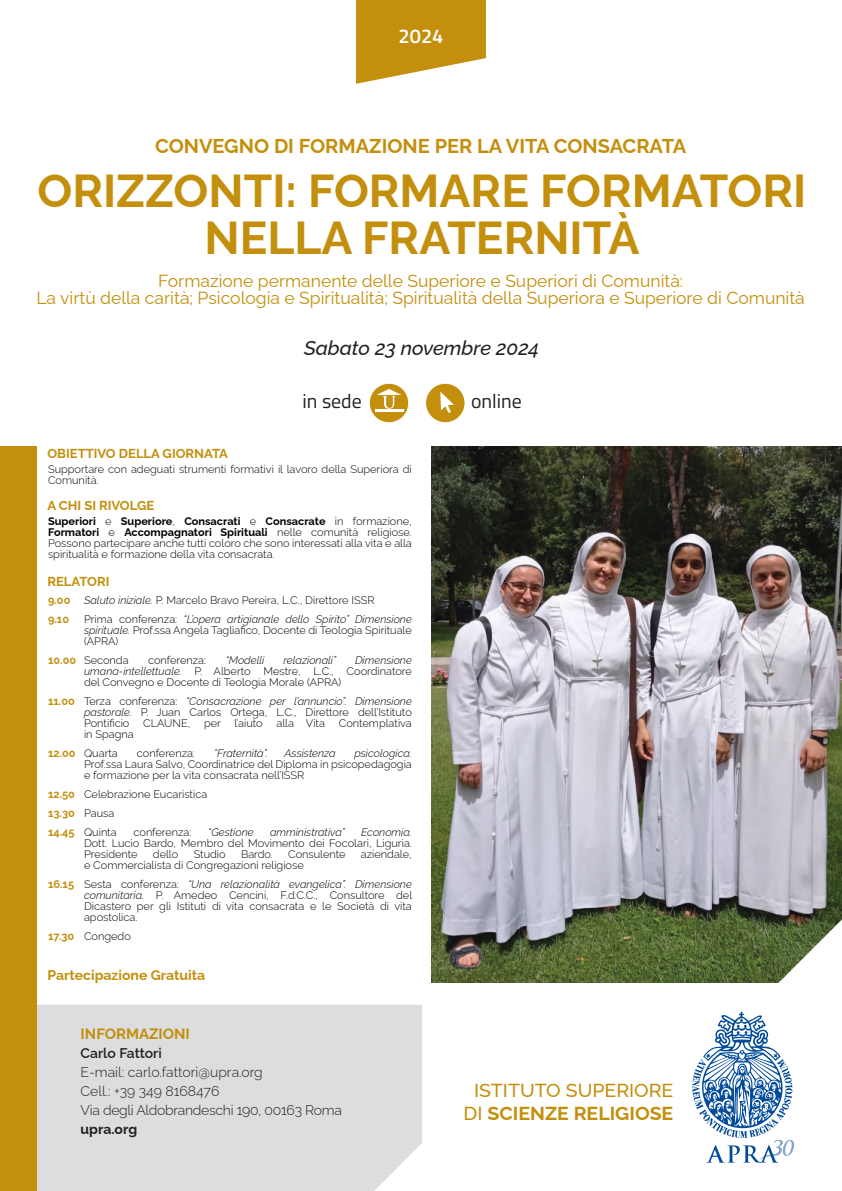
<style>
.page{position:relative;width:842px;height:1191px;background:#fff}
.page>*{position:absolute;margin:0;border:0;box-sizing:border-box;transform-origin:0 0}
.t1{font:700 46.2px/46.2px "Raleway";color:#c38f0c;text-align:center}
.t2{font:700 20px "Raleway";color:#c38f0c}
.t3{font:italic 500 20px "Raleway";color:#231f20}
.t4{font:600 20px "Titillium";color:#fff}
.t5{font:19.8px "Titillium";color:#231f20}
.t6{font:500 18.8px/22.6px "Raleway";color:#c38f0c;text-align:center;scale:1.04 1}
.t7{font:17.5px/17.5px "Raleway";color:#c38f0c;text-align:center}
.t8{font:700 15px "Raleway";color:#c38f0c}
.t9{font:300 14px/18.9px "Raleway";letter-spacing:-.015em;color:#231f20}
.t10{font:700 14px "Raleway";color:#c38f0c}
.t11{font:600 14px "Raleway";color:#231f20}
.t12{font:700 14px "Raleway";color:#231f20}
.t13{font:700 13px "Raleway";color:#c38f0c}
.t14{font:300 11px/11px "Raleway";color:#000001}
.t15{font:italic 300 11px "Raleway";color:#000001}
.s1{font-weight:700}
.s2{font-weight:700;color:#c38f0c}
.s3{font-style:italic}
</style>
<div class="page">
<img style="left:432px;top:446px;width:410px;height:536px">
<div style="left:36px;top:1004px;width:386px;height:187px;background:#dcdddf"></div>
<svg style="left:356px;top:0;width:130px;height:84px;background:#cca031"></svg>
<div style="left:0;top:446px;width:36px;height:745px;background:#c38f0c"></div>
<svg style="left:369px;top:383px;width:40px;height:40px"></svg>
<hr style="left:375px;top:410px;width:28px;height:2px;background:#fff">
<svg style="left:377px;top:389px;width:24px;height:20px"></svg>
<div style="left:425px;top:383px;width:40px;height:40px;background:#c38f0c;border:1px solid #fff;border-radius:50%"></div>
<svg style="left:440px;top:391px;width:14px;height:22px"></svg>
<svg style="left:692px;top:908px;width:150px;height:254px"></svg>
<h2 class="t4" style="left:399px;top:28px;width:46px">2024</h2>
<h2 class="t2" style="left:155px;top:135px;width:533px">CONVEGNO DI FORMAZIONE PER LA VITA CONSACRATA</h2>
<h1 class="t1" style="left:37px;top:168px;width:770px">ORIZZONTI: FORMARE FORMATORI<br>NELLA FRATERNITÀ</h1>
<h3 class="t7" style="left:36px;top:272px;width:770px">Formazione permanente delle Superiore e Superiori di Comunità:<br>La virtù della carità; Psicologia e Spiritualità; Spiritualità della Superiora e Superiore di Comunità</h3>
<h2 class="t3" style="left:304px;top:336px;width:237px">Sabato 23 novembre 2024</h2>
<p class="t13" style="left:47px;top:446px;width:182px">OBIETTIVO DELLA GIORNATA</p>
<h3 class="t5" style="left:303px;top:393px;width:61px">in sede</h3>
<h3 class="t5" style="left:471px;top:393px;width:52px">online</h3>
<p class="t14" style="left:48px;top:463px;width:365px">Supportare con adeguati strumenti formativi il lavoro della Superiora di<br>Comunità.</p>
<p class="t14" style="left:48px;top:515px;width:365px;text-align:justify"><span class="s1">Superiori</span> e <span class="s1">Superiore</span>, <span class="s1">Consacrati</span> e <span class="s1">Consacrate</span> in formazione, <span class="s1">Formatori</span> e <span class="s1">Accompagnatori Spirituali</span> nelle comunità religiose.<br>Possono partecipare anche tutti coloro che sono interessati alla vita e alla spiritualità e formazione della vita consacrata.</p>
<p class="t13" style="left:47px;top:497px;width:108px">A CHI SI RIVOLGE</p>
<p class="t13" style="left:47px;top:573px;width:63px">RELATORI</p>
<p class="t14" style="left:48px;top:590px;width:328px;line-height:19px"><span class="s2">9.00</span> <span class="s3">Saluto iniziale.</span> P. Marcelo Bravo Pereira, L.C., Direttore ISSR<br><span class="s2">9.10</span></p>
<p class="t14" style="left:84px;top:613px;width:329px;text-align:justify">Prima conferenza: <span class="s3">“L’opera artigianale dello Spirito” Dimensione spirituale.</span> Prof.ssa Angela Tagliafico, Docente di Teologia Spirituale (APRA)</p>
<p class="t14" style="left:48px;top:654px;width:82px"><span class="s2">10.00</span> Seconda</p>
<p class="t14" style="left:148px;top:654px;width:59px">conferenza:</p>
<p class="t15" style="left:226px;top:653px;width:40px">“Modelli</p>
<p class="t15" style="left:283px;top:653px;width:54px">relazionali”</p>
<p class="t14" style="left:84px;top:654px;width:329px;text-align:justify;text-indent:271px"><span class="s3">Dimensione umana-intellettuale.</span> P. Alberto Mestre, L.C., Coordinatore del Convegno e Docente di Teologia Morale (APRA)</p>
<p class="t14" style="left:84px;top:695px;width:329px;text-align:justify;text-indent:-36px"><span class="s2">11.00</span> Terza conferenza: <span class="s3">“Consacrazione per l’annuncio”. Dimensione pastorale.</span> P. Juan Carlos Ortega, L.C., Direttore dell’Istituto Pontificio CLAUNE, per l’aiuto alla Vita Contemplativa in Spagna</p>
<p class="t14" style="left:48px;top:747px;width:71px"><span class="s2">12.00</span> Quarta</p>
<p class="t14" style="left:137px;top:747px;width:59px">conferenza:</p>
<p class="t15" style="left:214px;top:746px;width:55px">“Fraternità”.</p>
<p class="t15" style="left:285px;top:746px;width:53px">Assistenza</p>
<p class="t15" style="left:354px;top:746px;width:59px">psicologica.</p>
<p class="t14" style="left:84px;top:758px;width:329px">Prof.ssa Laura Salvo, Coordinatrice del Diploma in psicopedagogia e formazione per la vita consacrata nell’ISSR</p>
<p class="t14" style="left:48px;top:784px;width:161px;line-height:19px"><span class="s2">12.50</span> Celebrazione Eucaristica<br><span class="s2">13.30</span> Pausa<br><span class="s2">14.45</span> Quinta</p>
<p class="t14" style="left:134px;top:826px;width:59px">conferenza:</p>
<p class="t15" style="left:208px;top:825px;width:47px">“Gestione</p>
<p class="t15" style="left:270px;top:825px;width:76px">amministrativa”</p>
<p class="t15" style="left:361px;top:825px;width:52px">Economia.</p>
<p class="t14" style="left:84px;top:837px;width:329px">Dott. Lucio Bardo, Membro del Movimento dei Focolari, Liguria.<br>Presidente</p>
<p class="t14" style="left:153px;top:848px;width:27px">dello</p>
<p class="t14" style="left:194px;top:848px;width:34px">Studio</p>
<p class="t14" style="left:241px;top:848px;width:33px">Bardo.</p>
<p class="t14" style="left:288px;top:848px;width:59px">Consulente</p>
<p class="t14" style="left:361px;top:848px;width:52px">aziendale,</p>
<p class="t14" style="left:48px;top:855px;width:365px;line-height:19px;text-indent:36px">e Commercialista di Congregazioni religiose<br><span class="s2">16.15</span> Sesta conferenza: <span class="s3">“Una relazionalità evangelica”. Dimensione</span></p>
<p class="t14" style="left:84px;top:889px;width:330px;text-align:justify"><span class="s3">comunitaria.</span> P. Amedeo Cencini, F.d.C.C., Consultore del Dicastero per gli Istituti di vita consacrata e le Società di vita apostolica.</p>
<p class="t14" style="left:48px;top:930px;width:84px"><span class="s2">17.30</span> Congedo</p>
<p class="t10" style="left:47px;top:966px;width:159px">Partecipazione Gratuita</p>
<h3 class="t8" style="left:81px;top:1025px;width:111px">INFORMAZIONI</h3>
<p class="t11" style="left:81px;top:1045px;width:83px">Carlo Fattori</p>
<p class="t9" style="left:81px;top:1062px;width:263px">E-mail: carlo.fattori@upra.org<br>Cell.: +39 349 8168476<br>Via degli Aldobrandeschi 190, 00163 Roma</p>
<p class="t12" style="left:81px;top:1120px;width:58px">upra.org</p>
<h3 class="t6" style="left:464px;top:1079px;width:203px">ISTITUTO SUPERIORE<br>DI <span class="s1">SCIENZE RELIGIOSE</span></h3>
</div>
